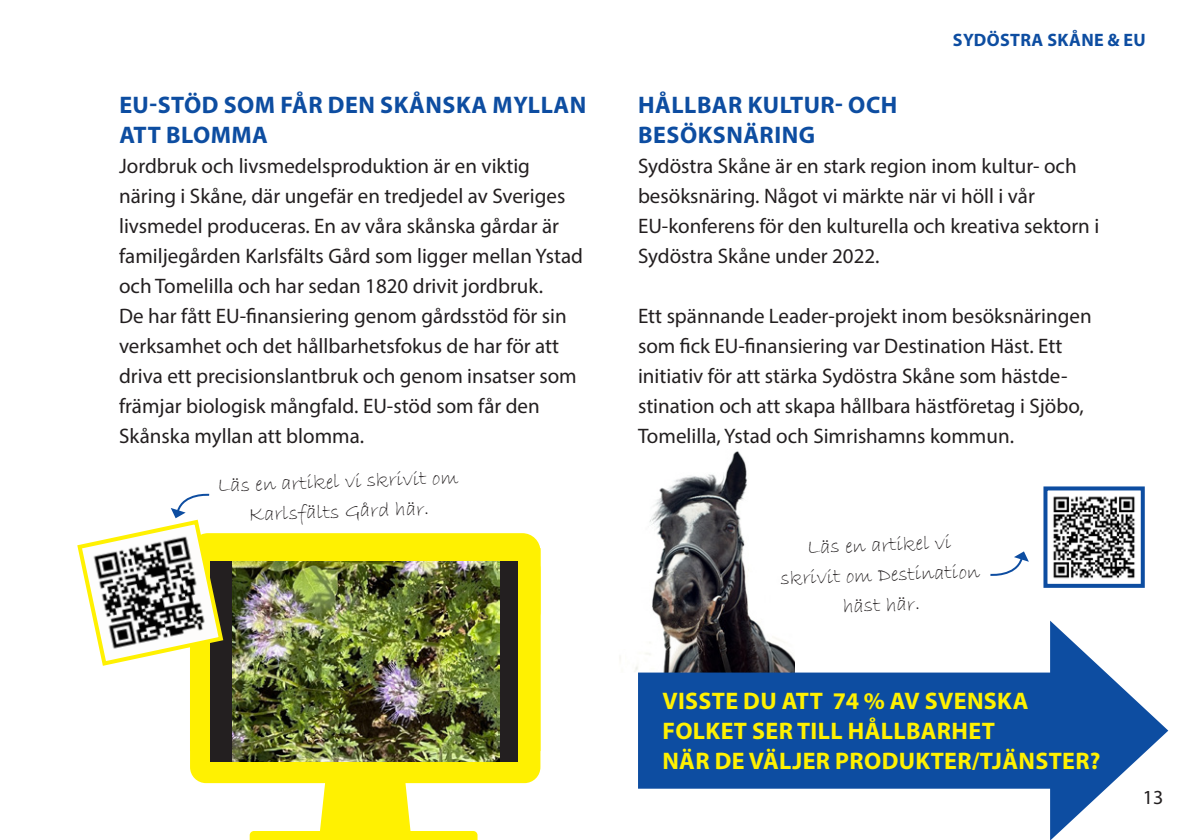
<style>
.page{position:relative;width:1191px;height:840px;background:#fff}
.page>*{position:absolute;margin:0;border:0;box-sizing:border-box;transform-origin:0 0}
.t1{font:700 24px/30px "Myriad Pro";letter-spacing:.015em;color:#fff101}
.t2{font:700 24px/30px "Myriad Pro";letter-spacing:.02em;color:#0d4da1}
.t3{font:21px/30px "Myriad Pro";color:#231f20}
.t4{font:21px/30px "Bradley Hand ITC";color:#231f20;text-align:center}
.t5{font:20px "Myriad Pro";color:#231f20}
.t6{font:700 18px "Myriad Pro";letter-spacing:.02em;color:#0d4da1}
</style>
<div class="page">
<img style="left:619px;top:451px;width:175px;height:221px">
<div style="left:638px;top:672px;width:439px;height:116px;background:#0d4da1"></div>
<svg style="left:1050px;top:620px;width:118px;height:219px"></svg>
<div style="left:190px;top:552px;width:350px;height:230px;background:#fff101;border-radius:16px"></div>
<div style="left:190px;top:533px;width:350px;height:96px;background:#fff101;border-radius:18px"></div>
<svg style="left:250px;top:782px;width:227px;height:57px"></svg>
<img style="left:1053px;top:496px;width:82px;height:83px">
<div style="left:1043px;top:486px;width:101px;height:101px;border:4px solid #0d4da1"></div>
<div style="left:210px;top:561px;width:308px;height:200px;background:#231f20"></div>
<img style="left:232px;top:561px;width:267px;height:200px">
<svg style="left:990px;top:551px;width:38px;height:25px"></svg>
<svg style="left:77px;top:493px;width:149px;height:173px"></svg>
<p class="t2" style="left:119px;top:89px;width:468px">EU-STÖD SOM FÅR DEN SKÅNSKA MYLLAN<br>ATT BLOMMA</p>
<p class="t3" style="left:119px;top:151px;width:465px">Jordbruk och livsmedelsproduktion är en viktig näring i Skåne, där ungefär en tredjedel av Sveriges livsmedel produceras. En av våra skånska gårdar är familjegården Karlsfälts Gård som ligger mellan Ystad och Tomelilla och har sedan 1820 drivit jordbruk.<br>De har fått EU-finansiering genom gårdsstöd för sin verksamhet och det hållbarhetsfokus de har för att driva ett precisionslantbruk och genom insatser som främjar biologisk mångfald. EU-stöd som får den Skånska myllan att blomma.</p>
<p class="t4" style="left:217px;top:470px;width:243px;rotate:-2deg">Läs en artikel vi skrivit om<br>Karlsfälts Gård här.</p>
<p class="t6" style="left:953px;top:28px;width:194px">SYDÖSTRA SKÅNE &amp; EU</p>
<p class="t2" style="left:638px;top:89px;width:260px">HÅLLBAR KULTUR- OCH<br>BESÖKSNÄRING</p>
<p class="t3" style="left:638px;top:151px;width:463px">Sydöstra Skåne är en stark region inom kultur- och besöksnäring. Något vi märkte när vi höll i vår EU-konferens för den kulturella och kreativa sektorn i Sydöstra Skåne under 2022.</p>
<p class="t3" style="left:638px;top:301px;width:455px">Ett spännande Leader-projekt inom besöksnäringen som fick EU-finansiering var Destination Häst. Ett initiativ för att stärka Sydöstra Skåne som hästde&shy;stination och att skapa hållbara hästföretag i Sjöbo, Tomelilla, Ystad och Simrishamns kommun.</p>
<p class="t4" style="left:779px;top:533px;width:201px;rotate:-2deg">Läs en artikel vi skrivit om Destination häst här.</p>
<p class="t1" style="left:662px;top:685px;width:439px">VISSTE DU ATT 74 % AV SVENSKA<br>FOLKET SER TILL HÅLLBARHET<br>NÄR DE VÄLJER PRODUKTER/TJÄNSTER?</p>
<p class="t5" style="left:1142px;top:784px;width:22px">13</p>
</div>
